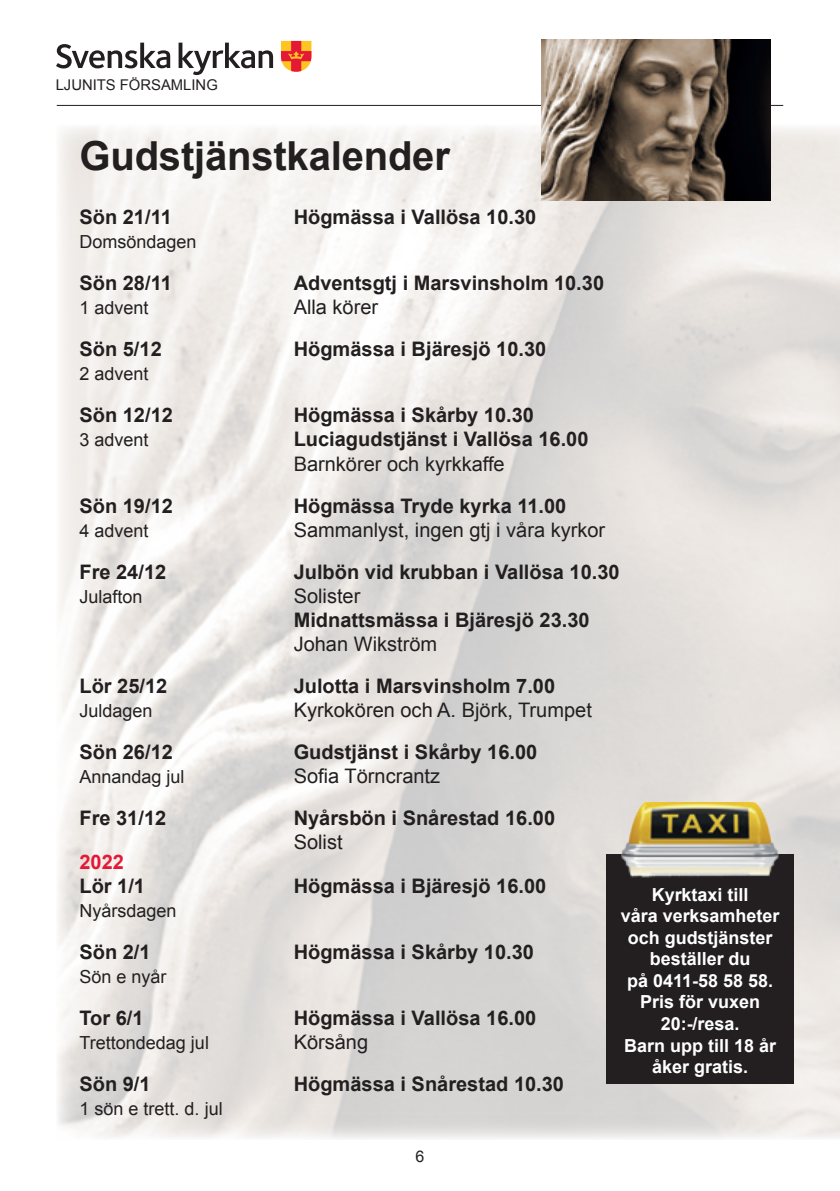
<style>
.page{position:relative;width:840px;height:1191px;background:#fff}
.page>*{position:absolute;margin:0;border:0;box-sizing:border-box;transform-origin:0 0}
.t1{font:700 40px "Arial";letter-spacing:-.005em;color:#231f20}
.t2{font:700 20px "Arial";color:#231f20}
.t3{font:20px "Arial";color:#231f20}
.t4{font:700 20px "Arial";color:#e51836}
.t5{font:700 18px/21.6px "Arial";color:#fff;text-align:center}
.t6{font:18px "Arial";color:#231f20}
.t7{font:16px "Arial";color:#231f20}
.t8{font:14.8px "Arial";color:#231f20}
</style>
<div class="page">
<img style="left:58px;top:125px;width:781px;height:1014px">
<hr style="left:57px;top:105px;width:725px;height:1px;background:#231f20">
<svg style="left:56px;top:43px;width:114px;height:26px"></svg>
<svg style="left:178px;top:43px;width:95px;height:32px"></svg>
<svg style="left:281px;top:41px;width:30px;height:31px"></svg>
<div style="left:606px;top:854px;width:187px;height:229px;background:#231f20"></div>
<img style="left:607px;top:802px;width:184px;height:76px">
<img style="left:541px;top:40px;width:228px;height:160px">
<p class="t8" style="left:56px;top:76px;width:164px">LJUNITS FÖRSAMLING</p>
<h1 class="t1" style="left:79px;top:130px;width:372px">Gudstjänstkalender</h1>
<p class="t2" style="left:79px;top:204px;width:94px">Sön 21/11</p>
<p class="t2" style="left:293px;top:204px;width:244px">Högmässa i Vallösa 10.30</p>
<p class="t6" style="left:79px;top:230px;width:119px">Domsöndagen</p>
<p class="t2" style="left:79px;top:270px;width:94px">Sön 28/11</p>
<p class="t2" style="left:293px;top:270px;width:312px">Adventsgtj i Marsvinsholm 10.30</p>
<p class="t6" style="left:79px;top:296px;width:71px">1 advent</p>
<p class="t3" style="left:293px;top:294px;width:86px">Alla körer</p>
<p class="t2" style="left:79px;top:336px;width:84px">Sön 5/12</p>
<p class="t2" style="left:293px;top:336px;width:254px">Högmässa i Bjäresjö 10.30</p>
<p class="t6" style="left:79px;top:362px;width:71px">2 advent</p>
<p class="t2" style="left:79px;top:402px;width:95px">Sön 12/12</p>
<p class="t2" style="left:293px;top:402px;width:242px">Högmässa i Skårby 10.30</p>
<p class="t6" style="left:79px;top:428px;width:71px">3 advent</p>
<p class="t2" style="left:293px;top:426px;width:296px">Luciagudstjänst i Vallösa 16.00</p>
<p class="t3" style="left:293px;top:450px;width:212px">Barnkörer och kyrkkaffe</p>
<p class="t2" style="left:79px;top:492px;width:95px">Sön 19/12</p>
<p class="t2" style="left:293px;top:492px;width:274px">Högmässa Tryde kyrka 11.00</p>
<p class="t6" style="left:79px;top:518px;width:71px">4 advent</p>
<p class="t3" style="left:293px;top:516px;width:313px">Sammanlyst, ingen gtj i våra kyrkor</p>
<p class="t2" style="left:79px;top:558px;width:88px">Fre 24/12</p>
<p class="t2" style="left:293px;top:558px;width:327px">Julbön vid krubban i Vallösa 10.30</p>
<p class="t6" style="left:79px;top:584px;width:65px">Julafton</p>
<p class="t3" style="left:293px;top:582px;width:68px">Solister</p>
<p class="t2" style="left:293px;top:606px;width:297px">Midnattsmässa i Bjäresjö 23.30</p>
<p class="t3" style="left:293px;top:630px;width:145px">Johan Wikström</p>
<p class="t2" style="left:79px;top:672px;width:89px">Lör 25/12</p>
<p class="t2" style="left:293px;top:672px;width:263px">Julotta i Marsvinsholm 7.00</p>
<p class="t6" style="left:79px;top:698px;width:75px">Juldagen</p>
<p class="t3" style="left:293px;top:696px;width:299px">Kyrkokören och A. Björk, Trumpet</p>
<p class="t2" style="left:79px;top:738px;width:95px">Sön 26/12</p>
<p class="t2" style="left:293px;top:738px;width:245px">Gudstjänst i Skårby 16.00</p>
<p class="t6" style="left:79px;top:764px;width:107px">Annandag jul</p>
<p class="t3" style="left:293px;top:762px;width:148px">Sofia Törncrantz</p>
<p class="t2" style="left:79px;top:804px;width:88px">Fre 31/12</p>
<p class="t2" style="left:293px;top:804px;width:263px">Nyårsbön i Snårestad 16.00</p>
<p class="t3" style="left:293px;top:828px;width:50px">Solist</p>
<p class="t4" style="left:79px;top:848px;width:46px">2022</p>
<p class="t2" style="left:79px;top:872px;width:67px">Lör 1/1</p>
<p class="t2" style="left:293px;top:872px;width:254px">Högmässa i Bjäresjö 16.00</p>
<p class="t6" style="left:79px;top:898px;width:99px">Nyårsdagen</p>
<p class="t2" style="left:79px;top:938px;width:73px">Sön 2/1</p>
<p class="t2" style="left:293px;top:938px;width:242px">Högmässa i Skårby 10.30</p>
<p class="t6" style="left:79px;top:964px;width:89px">Sön e nyår</p>
<p class="t2" style="left:79px;top:1004px;width:66px">Tor 6/1</p>
<p class="t2" style="left:293px;top:1004px;width:244px">Högmässa i Vallösa 16.00</p>
<p class="t6" style="left:79px;top:1030px;width:131px">Trettondedag jul</p>
<p class="t3" style="left:293px;top:1028px;width:76px">Körsång</p>
<p class="t2" style="left:79px;top:1070px;width:73px">Sön 9/1</p>
<p class="t2" style="left:293px;top:1070px;width:272px">Högmässa i Snårestad 10.30</p>
<p class="t6" style="left:79px;top:1096px;width:145px">1 sön e trett. d. jul</p>
<p class="t5" style="left:620px;top:884px;width:160px">Kyrktaxi till<br>våra verksamheter och gudstjänster beställer du<br>på 0411-58 58 58.<br>Pris för vuxen<br>20:-/resa.<br>Barn upp till 18 år åker gratis.</p>
<p class="t7" style="left:415px;top:1146px;width:10px">6</p>
</div>
